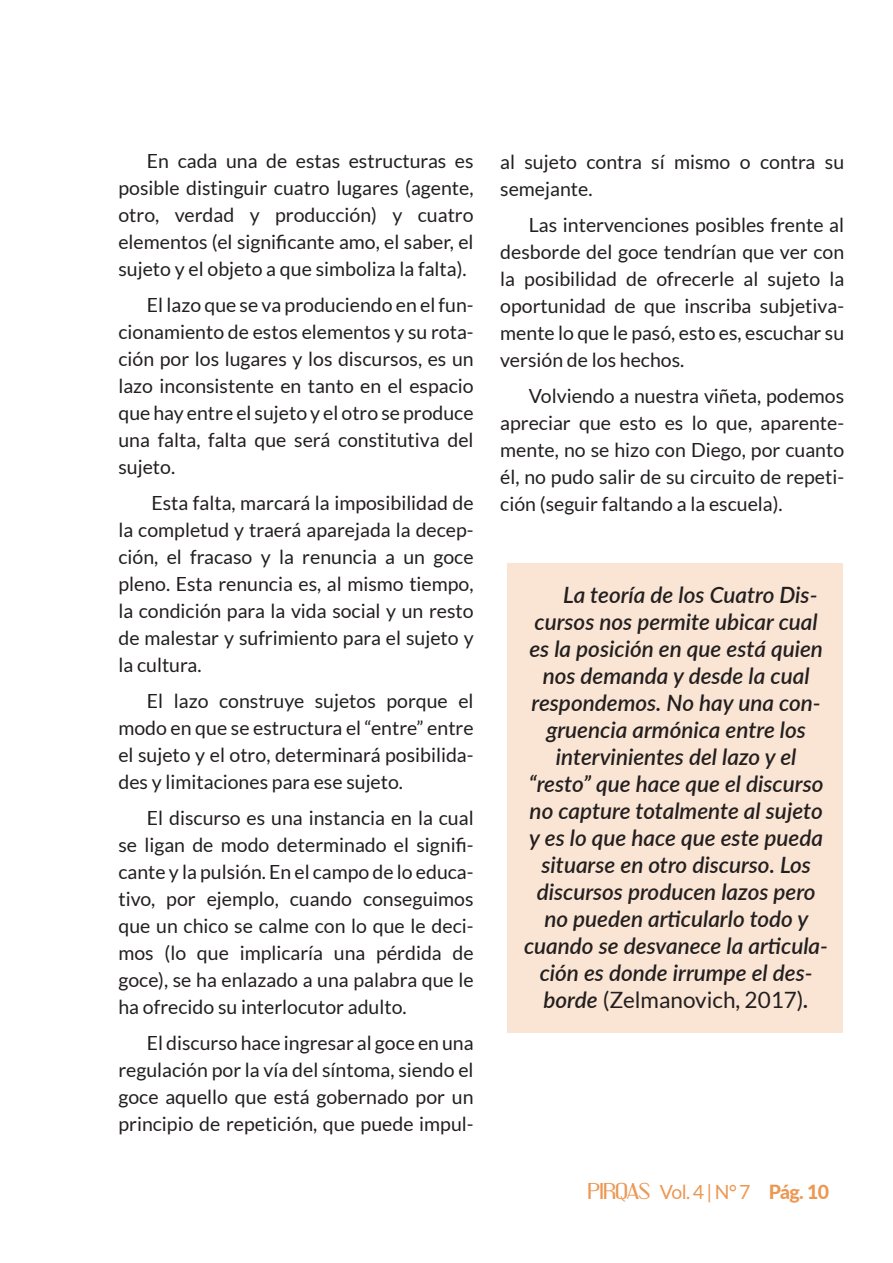
<style>
.page{position:relative;width:893px;height:1263px;background:#fff}
.page>*{position:absolute;margin:0;border:0;box-sizing:border-box;transform-origin:0 0}
.t1{font:italic 600 22.5px "Lato";color:#231f20}
.t2{font:22.5px "Lato";color:#231f20}
.t3{font:19.5px/27px "Lato";color:#231f20;text-align:justify}
.t4{font:19.5px "Lato";color:#ec9854}
.s1{font-weight:600;font-style:italic}
.s2{font-family:"Engebrechtre Ex"}
.s3{font-weight:800}
</style>
<div class="page">
<div style="left:507px;top:563px;width:336px;height:470px;background:#fae5d4"></div>
<p class="t3" style="left:118px;top:147px;width:357px;text-indent:29px">En cada una de estas estructuras es posible distinguir cuatro lugares (agente, otro, verdad y producción) y cuatro elementos (el significante amo, el saber, el sujeto y el objeto a que simboliza la falta).</p>
<p class="t3" style="left:118px;top:291px;width:357px;text-indent:29px">El lazo que se va produciendo en el fun&shy;cionamiento de estos elementos y su rota&shy;ción por los lugares y los discursos, es un lazo inconsistente en tanto en el espacio que hay entre el sujeto y el otro se produce una falta, falta que será constitutiva del sujeto.</p>
<p class="t3" style="left:118px;top:489px;width:357px;text-indent:33px">Esta falta, marcará la imposibilidad de la completud y traerá aparejada la decep&shy;ción, el fracaso y la renuncia a un goce pleno. Esta renuncia es, al mismo tiempo, la condición para la vida social y un resto de malestar y sufrimiento para el sujeto y la cultura.</p>
<p class="t3" style="left:118px;top:687px;width:357px;text-indent:29px">El lazo construye sujetos porque el modo en que se estructura el “entre” entre el sujeto y el otro, determinará posibilida&shy;des y limitaciones para ese sujeto.</p>
<p class="t3" style="left:118px;top:804px;width:357px;text-indent:29px">El discurso es una instancia en la cual se ligan de modo determinado el signifi&shy;cante y la pulsión. En el campo de lo educa&shy;tivo, por ejemplo, cuando conseguimos que un chico se calme con lo que le deci&shy;mos (lo que implicaría una pérdida de goce), se ha enlazado a una palabra que le ha ofrecido su interlocutor adulto.</p>
<p class="t3" style="left:118px;top:1029px;width:357px;text-indent:29px">El discurso hace ingresar al goce en una regulación por la vía del síntoma, siendo el goce aquello que está gobernado por un principio de repetición, que puede impul-</p>
<p class="t3" style="left:500px;top:149px;width:345px">al sujeto contra sí mismo o contra su semejante.</p>
<p class="t3" style="left:500px;top:212px;width:345px;text-indent:29px">Las intervenciones posibles frente al desborde del goce tendrían que ver con la posibilidad de ofrecerle al sujeto la oportunidad de que inscriba subjetiva&shy;mente lo que le pasó, esto es, escuchar su versión de los hechos.</p>
<p class="t3" style="left:500px;top:383px;width:345px;text-indent:29px">Volviendo a nuestra viñeta, podemos apreciar que esto es lo que, aparente&shy;mente, no se hizo con Diego, por cuanto él, no pudo salir de su circuito de repeti&shy;ción (seguir faltando a la escuela).</p>
<p class="t1" style="left:563px;top:578px;width:256px">La teoría de los Cuatro Dis-</p>
<p class="t1" style="left:535px;top:605px;width:285px">cursos nos permite ubicar cual</p>
<p class="t1" style="left:529px;top:632px;width:295px">es la posición en que está quien</p>
<p class="t1" style="left:543px;top:659px;width:268px">nos demanda y desde la cual</p>
<p class="t1" style="left:532px;top:686px;width:291px">respondemos. No hay una con-</p>
<p class="t1" style="left:546px;top:713px;width:261px">gruencia armónica entre los</p>
<p class="t1" style="left:556px;top:740px;width:242px">intervinientes del lazo y el</p>
<p class="t1" style="left:529px;top:767px;width:296px">“resto” que hace que el discurso</p>
<p class="t1" style="left:530px;top:794px;width:295px">no capture totalmente al sujeto</p>
<p class="t1" style="left:529px;top:821px;width:295px">y es lo que hace que este pueda</p>
<p class="t1" style="left:541px;top:848px;width:271px">situarse en otro discurso. Los</p>
<p class="t1" style="left:537px;top:875px;width:280px">discursos producen lazos pero</p>
<p class="t1" style="left:544px;top:902px;width:266px">no pueden articularlo todo y</p>
<p class="t1" style="left:524px;top:929px;width:306px">cuando se desvanece la articula-</p>
<p class="t1" style="left:540px;top:956px;width:274px">ción es donde irrumpe el des-</p>
<p class="t2" style="left:543px;top:987px;width:267px"><span class="s1">borde</span> (Zelmanovich, 2017)<span class="s1">.</span></p>
<p class="t4" style="left:588px;top:1181px;width:243px"><span class="s2">PIRQAS</span> Vol. 4 | N° 7 <span class="s3">Pág. 10</span></p>
</div>
